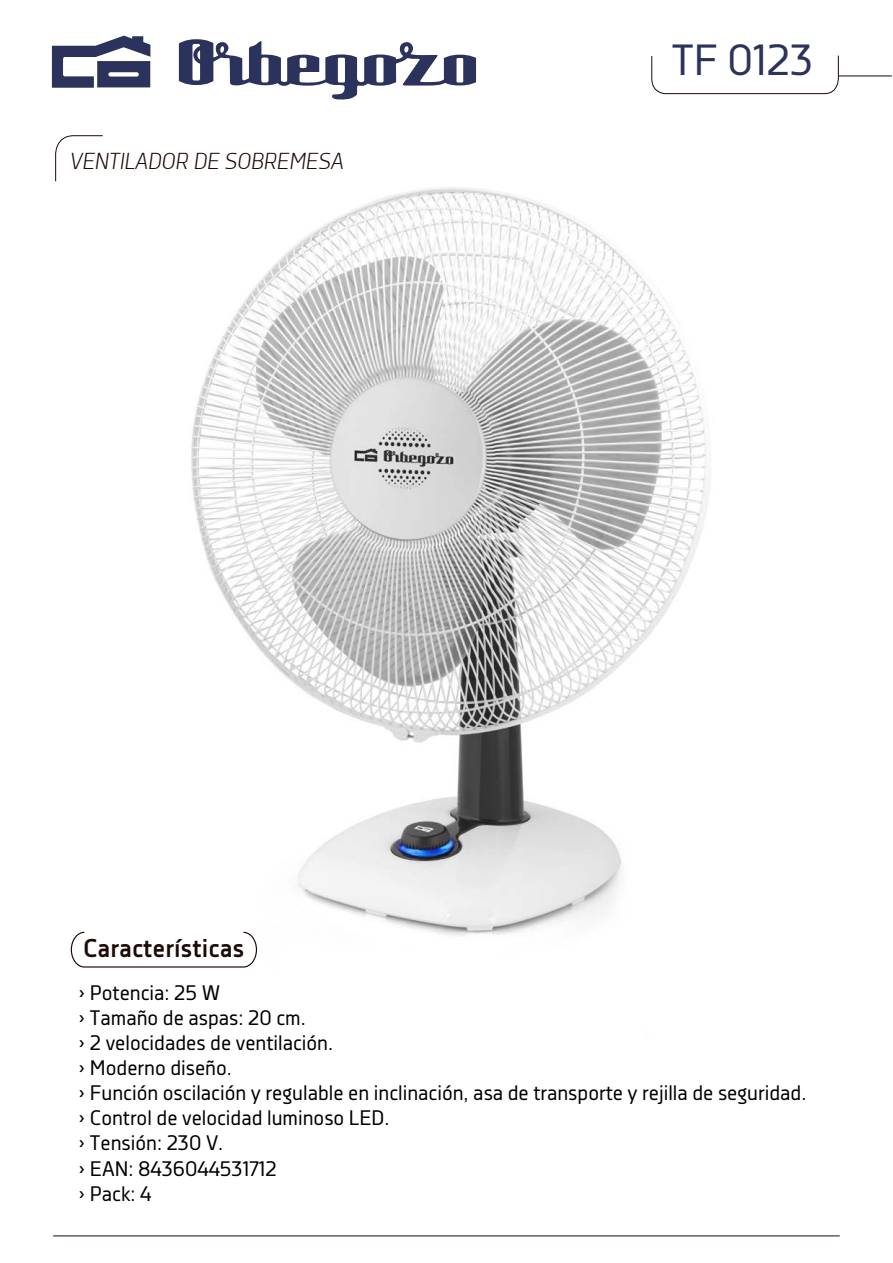
<style>
.page{position:relative;width:893px;height:1263px;background:#fff}
.page>*{position:absolute;margin:0;border:0;box-sizing:border-box;transform-origin:0 0}
.t1{font:43.35px "Decima Nova";color:#2b325b}
.t2{font:700 25.65px "Decima Nova";color:#1c0a05}
.t3{font:italic 300 22.5px "Decima Nova";color:#1c0a05}
.t4{font:20.85px/25px "Decima Nova";color:#000}
</style>
<div class="page">
<img style="left:70px;top:187px;width:640px;height:781px">
<hr style="left:53px;top:1235px;width:787px;height:1px;background:#1c0a05">
<hr style="left:839px;top:76px;width:53px;height:1px;background:#1c0a05">
<svg style="left:651px;top:55px;width:188px;height:39px"></svg>
<svg style="left:55px;top:135px;width:48px;height:47px"></svg>
<svg style="left:52px;top:36px;width:98px;height:52px"></svg>
<svg style="left:179px;top:39px;width:297px;height:61px"></svg>
<svg style="left:71px;top:932px;width:186px;height:35px"></svg>
<p class="t3" style="left:70px;top:148px;width:275px">VENTILADOR DE SOBREMESA</p>
<h1 class="t1" style="left:672px;top:35px;width:143px">TF 0123</h1>
<p class="t2" style="left:83px;top:934px;width:163px">Características</p>
<p class="t4" style="left:78px;top:980px;width:730px">› Potencia: 25 W<br>› Tamaño de aspas: 20 cm.<br>› 2 velocidades de ventilación.<br>› Moderno diseño.<br>› Función oscilación y regulable en inclinación, asa de transporte y rejilla de seguridad. › Control de velocidad luminoso LED.<br>› Tensión: 230 V.<br>› EAN: 8436044531712<br>› Pack: 4</p>
</div>
